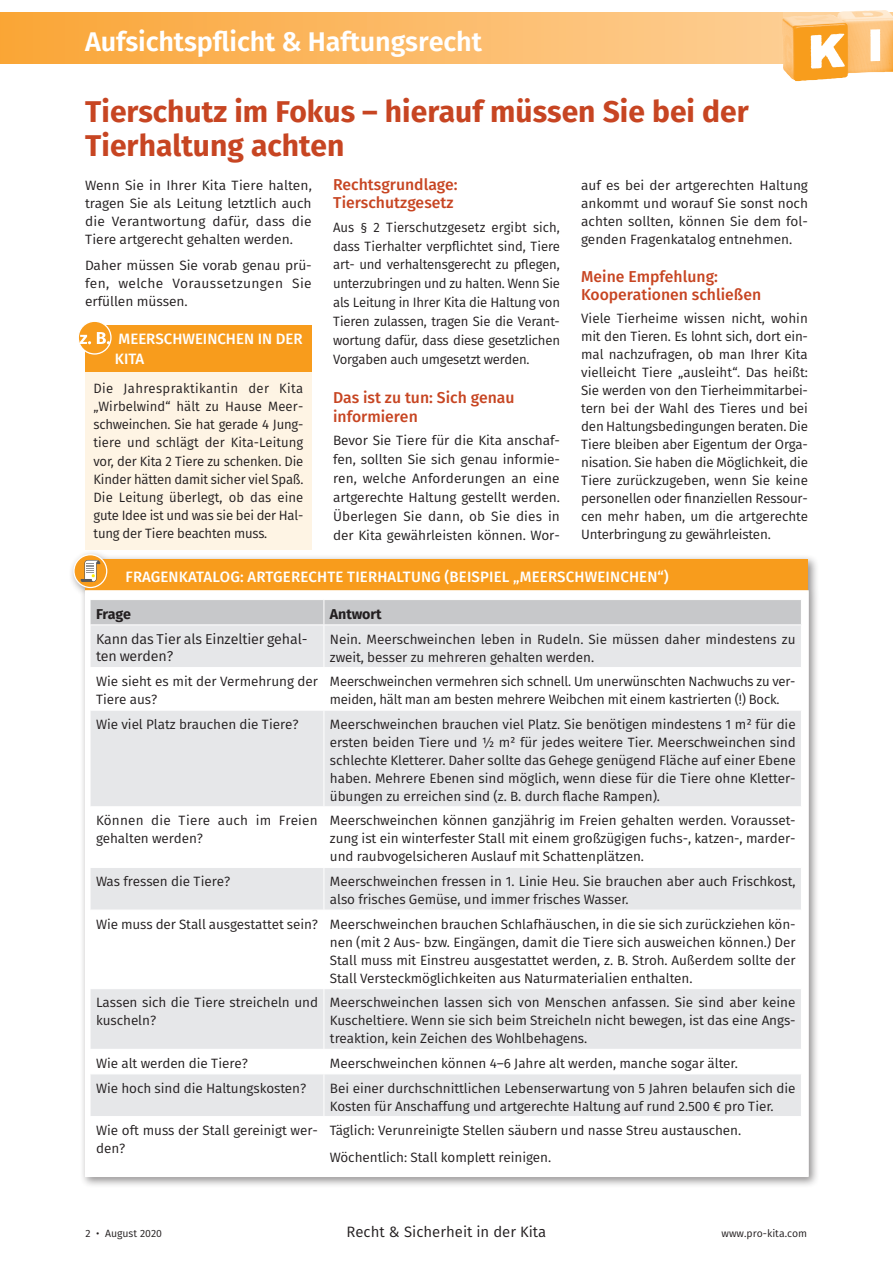
<style>
.page{position:relative;width:893px;height:1263px;background:#fff}
.page>*{position:absolute;margin:0;border:0;box-sizing:border-box;transform-origin:0 0}
.t1{font:700 30px/34.5px "Fira Sans";color:#c74522}
.t2{font:600 27px "Fira Sans";letter-spacing:-.005em;color:#fff}
.t3{font:500 15.75px/18.9px "Fira Sans";color:#c74522}
.t4{font:500 15px/19.5px "Fira Sans";letter-spacing:.01em;color:#fff}
.t5{font:15px "Fira Sans";color:#231f20}
.t6{font:14.25px/17.2px "Fira Sans";letter-spacing:-.01em;color:#231f20}
.t7{font:700 14.25px "Fira Sans";letter-spacing:-.005em;color:#231f20}
.t8{font:13.5px/18px "Fira Sans";letter-spacing:-.005em;color:#231f20;text-align:justify}
.t9{font:13.5px/18px "Fira Sans";letter-spacing:.015em;color:#231f20}
.t10{font:10.5px "Fira Sans";color:#231f20}
</style>
<div class="page">
<svg style="left:0;top:13px;width:782px;height:51px;background:#fbb964"></svg>
<img style="left:782px;top:12px;width:66px;height:69px">
<img style="left:795px;top:10px;width:98px;height:65px">
<div style="left:85px;top:326px;width:227px;height:46px;background:#f89c1c"></div>
<div style="left:85px;top:372px;width:227px;height:178px;background:#fef4e4"></div>
<svg style="left:78px;top:321px;width:33px;height:33px"></svg>
<div style="left:78px;top:321px;width:34px;height:34px;border:1px solid #fff;border-radius:50%"></div>
<svg style="left:80px;top:332px;width:30px;height:12px"></svg>
<div style="left:69px;top:549px;width:751px;height:639px;background:#231f20;opacity:.5"></div>
<div style="left:85px;top:559px;width:723px;height:32px;background:#f89c1c"></div>
<div style="left:85px;top:591px;width:723px;height:585px;background:#fff"></div>
<hr style="left:85px;top:590px;width:724px;height:1px;background:#fff">
<hr style="left:85px;top:1176px;width:724px;height:1px;background:#fff">
<hr style="left:808px;top:591px;width:1px;height:585px;background:#fff">
<div style="left:91px;top:625px;width:710px;height:42px;background:#e6e7e9"></div>
<svg style="left:91px;top:711px;width:710px;height:405px;fill:#e6e7e9"></svg>
<div style="left:90px;top:600px;width:711px;height:24px;background:#c7c8ca"></div>
<hr style="left:324px;top:625px;width:1px;height:42px;background:#fff">
<hr style="left:324px;top:710px;width:1px;height:96px;background:#fff">
<hr style="left:90px;top:806px;width:234px;height:1px;background:#fff">
<hr style="left:324px;top:806px;width:478px;height:1px;background:#fff">
<hr style="left:324px;top:807px;width:1px;height:60px;background:#fff">
<hr style="left:90px;top:867px;width:234px;height:1px;background:#fff">
<hr style="left:324px;top:867px;width:478px;height:1px;background:#fff">
<hr style="left:324px;top:868px;width:1px;height:42px;background:#fff">
<hr style="left:90px;top:910px;width:234px;height:1px;background:#fff">
<hr style="left:324px;top:910px;width:478px;height:1px;background:#fff">
<hr style="left:324px;top:910px;width:1px;height:78px;background:#fff">
<hr style="left:90px;top:988px;width:234px;height:1px;background:#fff">
<hr style="left:324px;top:988px;width:478px;height:1px;background:#fff">
<hr style="left:324px;top:989px;width:1px;height:60px;background:#fff">
<hr style="left:90px;top:1049px;width:234px;height:1px;background:#fff">
<hr style="left:324px;top:1049px;width:478px;height:1px;background:#fff">
<svg style="left:324px;top:1050px;width:1px;height:23px"></svg>
<hr style="left:90px;top:1073px;width:234px;height:1px;background:#fff">
<hr style="left:324px;top:1073px;width:478px;height:1px;background:#fff">
<hr style="left:324px;top:1074px;width:1px;height:42px;background:#fff">
<svg style="left:74px;top:555px;width:33px;height:32px"></svg>
<svg style="left:81px;top:560px;width:19px;height:22px"></svg>
<div style="left:73px;top:554px;width:34px;height:34px;border:1px solid #fff;border-radius:50%"></div>
<h2 class="t2" style="left:85px;top:19px;width:398px">Aufsichtspflicht &amp; Haftungsrecht</h2>
<h1 class="t1" style="left:85px;top:92px;width:665px">Tierschutz im Fokus – hierauf müssen Sie bei der<br>Tierhaltung achten</h1>
<p class="t8" style="left:85px;top:175px;width:228px">Wenn Sie in Ihrer Kita Tiere halten, tragen Sie als Leitung letztlich auch die Verantwortung dafür, dass die Tiere artgerecht gehalten werden.</p>
<p class="t8" style="left:85px;top:256px;width:228px">Daher müssen Sie vorab genau prü&shy;fen, welche Voraussetzungen Sie erfüllen müssen.</p>
<p class="t4" style="left:115px;top:329px;width:189px">MEERSCHWEINCHEN IN DER<br>KITA</p>
<p class="t8" style="left:94px;top:379px;width:211px">Die Jahrespraktikantin der Kita „Wirbelwind“ hält zu Hause Meer&shy;schweinchen. Sie hat gerade 4 Jung&shy;tiere und schlägt der Kita-Leitung vor, der Kita 2 Tiere zu schenken. Die Kinder hätten damit sicher viel Spaß.<br>Die Leitung überlegt, ob das eine gute Idee ist und was sie bei der Hal&shy;tung der Tiere beachten muss.</p>
<p class="t3" style="left:333px;top:174px;width:126px">Rechtsgrundlage:<br>Tierschutzgesetz</p>
<p class="t8" style="left:333px;top:217px;width:228px;line-height:18.9px">Aus § 2 Tierschutzgesetz ergibt sich, dass Tierhalter verpflichtet sind, Tiere art- und verhaltensgerecht zu pflegen, unterzubringen und zu halten. Wenn Sie als Leitung in Ihrer Kita die Haltung von Tieren zulassen, tragen Sie die Verant&shy;wortung dafür, dass diese gesetzlichen Vorgaben auch umgesetzt werden.</p>
<p class="t3" style="left:333px;top:388px;width:183px">Das ist zu tun: Sich genau informieren</p>
<p class="t8" style="left:333px;top:431px;width:228px;line-height:18.9px">Bevor Sie Tiere für die Kita anschaf&shy;fen, sollten Sie sich genau informie&shy;ren, welche Anforderungen an eine artgerechte Haltung gestellt werden.<br>Überlegen Sie dann, ob Sie dies in der Kita gewährleisten können. Wor-</p>
<p class="t8" style="left:581px;top:175px;width:228px">auf es bei der artgerechten Haltung ankommt und worauf Sie sonst noch achten sollten, können Sie dem fol&shy;genden Fragenkatalog entnehmen.</p>
<p class="t3" style="left:581px;top:267px;width:182px;line-height:18px">Meine Empfehlung:<br>Kooperationen schließen</p>
<p class="t8" style="left:581px;top:308px;width:228px">Viele Tierheime wissen nicht, wohin mit den Tieren. Es lohnt sich, dort ein&shy;mal nachzufragen, ob man Ihrer Kita vielleicht Tiere „ausleiht“. Das heißt:<br>Sie werden von den Tierheimmitarbei&shy;tern bei der Wahl des Tieres und bei den Haltungsbedingungen beraten. Die Tiere bleiben aber Eigentum der Orga&shy;nisation. Sie haben die Möglichkeit, die Tiere zurückzugeben, wenn Sie keine personellen oder finanziellen Ressour&shy;cen mehr haben, um die artgerechte Unterbringung zu gewährleisten.</p>
<p class="t4" style="left:126px;top:566px;width:545px">FRAGENKATALOG: ARTGERECHTE TIERHALTUNG (BEISPIEL „MEERSCHWEINCHEN“)</p>
<p class="t7" style="left:96px;top:602px;width:37px">Frage</p>
<p class="t7" style="left:330px;top:602px;width:53px">Antwort</p>
<p class="t6" style="left:96px;top:630px;width:213px">Kann das Tier als Einzeltier gehal&shy;ten werden?</p>
<p class="t8" style="left:330px;top:629px;width:467px">Nein. Meerschweinchen leben in Rudeln. Sie müssen daher mindestens zu zweit, besser zu mehreren gehalten werden.</p>
<p class="t8" style="left:96px;top:672px;width:224px">Wie sieht es mit der Vermehrung der<br>Tiere aus?</p>
<p class="t8" style="left:330px;top:672px;width:467px">Meerschweinchen vermehren sich schnell. Um unerwünschten Nachwuchs zu ver&shy;meiden, hält man am besten mehrere Weibchen mit einem kastrierten (!) Bock.</p>
<p class="t8" style="left:96px;top:715px;width:204px">Wie viel Platz brauchen die Tiere?</p>
<p class="t8" style="left:330px;top:715px;width:467px">Meerschweinchen brauchen viel Platz. Sie benötigen mindestens 1 m² für die ersten beiden Tiere und ½ m² für jedes weitere Tier. Meerschweinchen sind schlechte Kletterer. Daher sollte das Gehege genügend Fläche auf einer Ebene haben. Mehrere Ebenen sind möglich, wenn diese für die Tiere ohne Kletter&shy;übungen zu erreichen sind (z. B. durch flache Rampen).</p>
<p class="t9" style="left:96px;top:811px;width:223px">Können die Tiere auch im Freien gehalten werden?</p>
<p class="t8" style="left:330px;top:811px;width:467px">Meerschweinchen können ganzjährig im Freien gehalten werden. Vorausset&shy;zung ist ein winterfester Stall mit einem großzügigen fuchs-, katzen-, marder&shy;und raubvogelsicheren Auslauf mit Schattenplätzen.</p>
<p class="t8" style="left:96px;top:872px;width:136px">Was fressen die Tiere?</p>
<p class="t8" style="left:330px;top:872px;width:467px">Meerschweinchen fressen in 1. Linie Heu. Sie brauchen aber auch Frischkost, also frisches Gemüse, und immer frisches Wasser.</p>
<p class="t8" style="left:330px;top:915px;width:467px;text-indent:-234px">Wie muss der Stall ausgestattet sein? Meerschweinchen brauchen Schlafhäuschen, in die sie sich zurückziehen kön&shy;nen (mit 2 Aus- bzw. Eingängen, damit die Tiere sich ausweichen können.) Der Stall muss mit Einstreu ausgestattet werden, z. B. Stroh. Außerdem sollte der Stall Versteckmöglichkeiten aus Naturmaterialien enthalten.</p>
<p class="t8" style="left:96px;top:993px;width:223px">Lassen sich die Tiere streicheln und kuscheln?</p>
<p class="t8" style="left:330px;top:993px;width:467px">Meerschweinchen lassen sich von Menschen anfassen. Sie sind aber keine Kuscheltiere. Wenn sie sich beim Streicheln nicht bewegen, ist das eine Angs&shy;treaktion, kein Zeichen des Wohlbehagens.</p>
<p class="t8" style="left:96px;top:1054px;width:153px">Wie alt werden die Tiere?</p>
<p class="t8" style="left:330px;top:1054px;width:409px">Meerschweinchen können 4–6 Jahre alt werden, manche sogar älter.</p>
<p class="t8" style="left:96px;top:1078px;width:212px">Wie hoch sind die Haltungskosten?</p>
<p class="t8" style="left:330px;top:1078px;width:467px">Bei einer durchschnittlichen Lebenserwartung von 5 Jahren belaufen sich die<br>Kosten für Anschaffung und artgerechte Haltung auf rund 2.500 € pro Tier.</p>
<p class="t8" style="left:96px;top:1121px;width:223px">Wie oft muss der Stall gereinigt wer&shy;den?</p>
<p class="t8" style="left:330px;top:1117px;width:413px;line-height:26.5px">Täglich: Verunreinigte Stellen säubern und nasse Streu austauschen.<br>Wöchentlich: Stall komplett reinigen.</p>
<p class="t10" style="left:85px;top:1225px;width:78px">2 • August 2020</p>
<p class="t5" style="left:347px;top:1220px;width:201px">Recht &amp; Sicherheit in der Kita</p>
<p class="t10" style="left:722px;top:1225px;width:87px">www.pro-kita.com</p>
</div>
